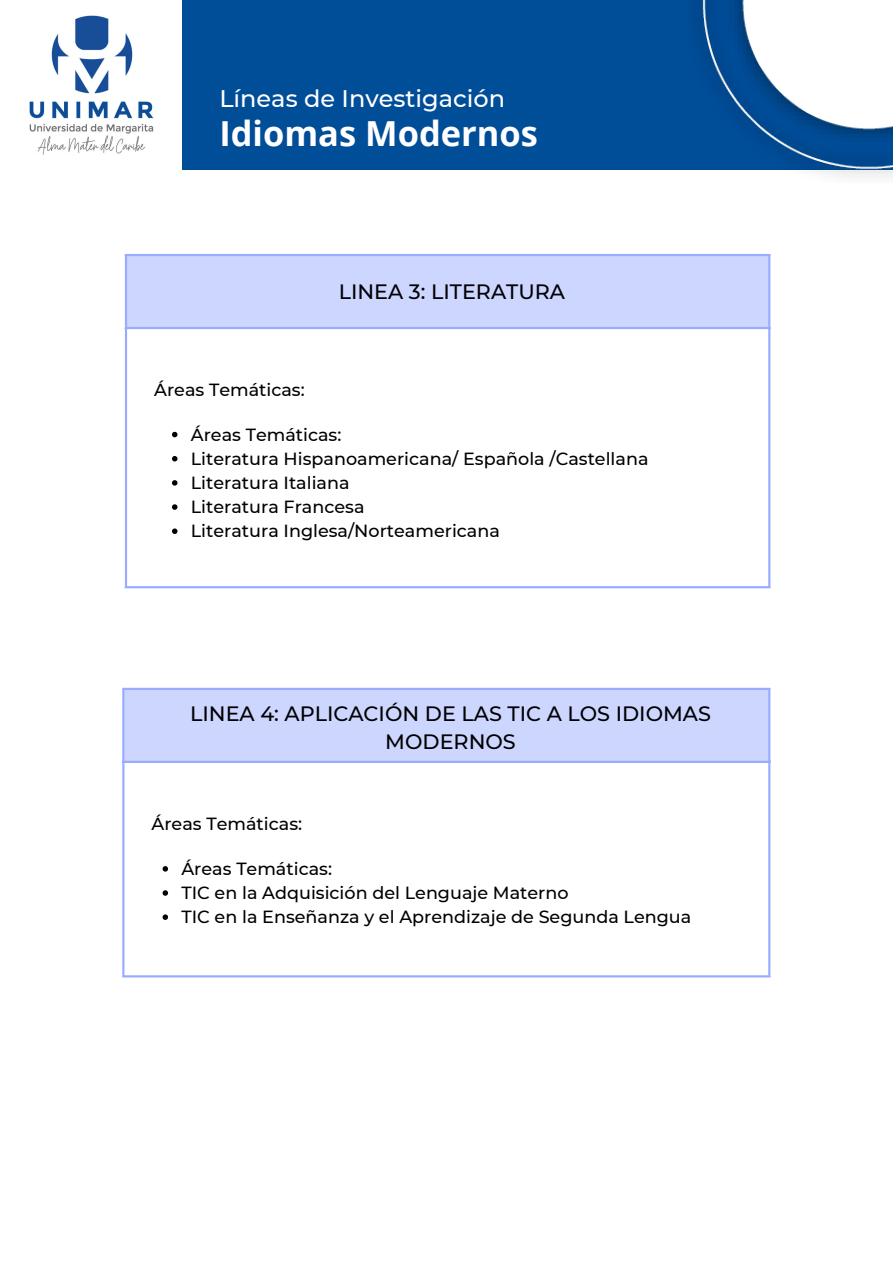
<style>
.page{position:relative;width:893px;height:1264px;background:#fff}
.page>*{position:absolute;margin:0;border:0;box-sizing:border-box;transform-origin:0 0}
.t1{font:700 34.5px "Open Sans";color:#fff}
.t2{font:500 24px "Montserrat";color:#fff}
.t3{font:500 20.7px/29px "Montserrat";color:#000;text-align:center}
.t4{font:500 17.55px/24.2px "Montserrat";color:#000}
</style>
<div class="page">
<div style="left:181px;top:0;width:711px;height:170px;background:#004d98"></div>
<img style="left:29px;top:15px;width:125px;height:140px">
<img style="left:699px;top:0;width:193px;height:177px">
<div style="left:126px;top:255px;width:643px;height:73px;background:#cdd6ff"></div>
<hr style="left:125px;top:256px;width:2px;height:330px;background:#99acff">
<hr style="left:768px;top:256px;width:2px;height:330px;background:#99acff">
<hr style="left:125px;top:254px;width:645px;height:2px;background:#99acff">
<hr style="left:125px;top:327px;width:645px;height:2px;background:#99acff">
<hr style="left:125px;top:586px;width:645px;height:2px;background:#99acff">
<svg style="left:172px;top:432px;width:5px;height:5px"></svg>
<svg style="left:172px;top:456px;width:5px;height:5px"></svg>
<svg style="left:172px;top:480px;width:5px;height:5px"></svg>
<svg style="left:172px;top:504px;width:5px;height:6px"></svg>
<svg style="left:172px;top:528px;width:5px;height:6px"></svg>
<div style="left:123px;top:688px;width:646px;height:74px;background:#cdd6ff"></div>
<hr style="left:122px;top:690px;width:2px;height:285px;background:#99acff">
<hr style="left:768px;top:690px;width:2px;height:285px;background:#99acff">
<hr style="left:122px;top:687px;width:648px;height:3px;background:#99acff">
<hr style="left:122px;top:760px;width:648px;height:3px;background:#99acff">
<hr style="left:122px;top:975px;width:648px;height:2px;background:#99acff">
<svg style="left:162px;top:866px;width:6px;height:5px"></svg>
<svg style="left:162px;top:890px;width:6px;height:5px"></svg>
<svg style="left:162px;top:914px;width:6px;height:5px"></svg>
<h2 class="t2" style="left:219px;top:84px;width:287px">Líneas de Investigación</h2>
<h1 class="t1" style="left:219px;top:109px;width:320px">Idiomas Modernos</h1>
<p class="t3" style="left:338px;top:277px;width:228px">LINEA 3: LITERATURA</p>
<p class="t4" style="left:154px;top:378px;width:152px">Áreas Temáticas:</p>
<p class="t4" style="left:191px;top:422px;width:459px">Áreas Temáticas:<br>Literatura Hispanoamericana/ Española /Castellana<br>Literatura Italiana<br>Literatura Francesa<br>Literatura Inglesa/Norteamericana</p>
<p class="t3" style="left:190px;top:698px;width:522px">LINEA 4: APLICACIÓN DE LAS TIC A LOS IDIOMAS<br>MODERNOS</p>
<p class="t4" style="left:151px;top:811px;width:152px">Áreas Temáticas:</p>
<p class="t4" style="left:181px;top:856px;width:511px">Áreas Temáticas:<br>TIC en la Adquisición del Lenguaje Materno<br>TIC en la Enseñanza y el Aprendizaje de Segunda Lengua</p>
</div>
